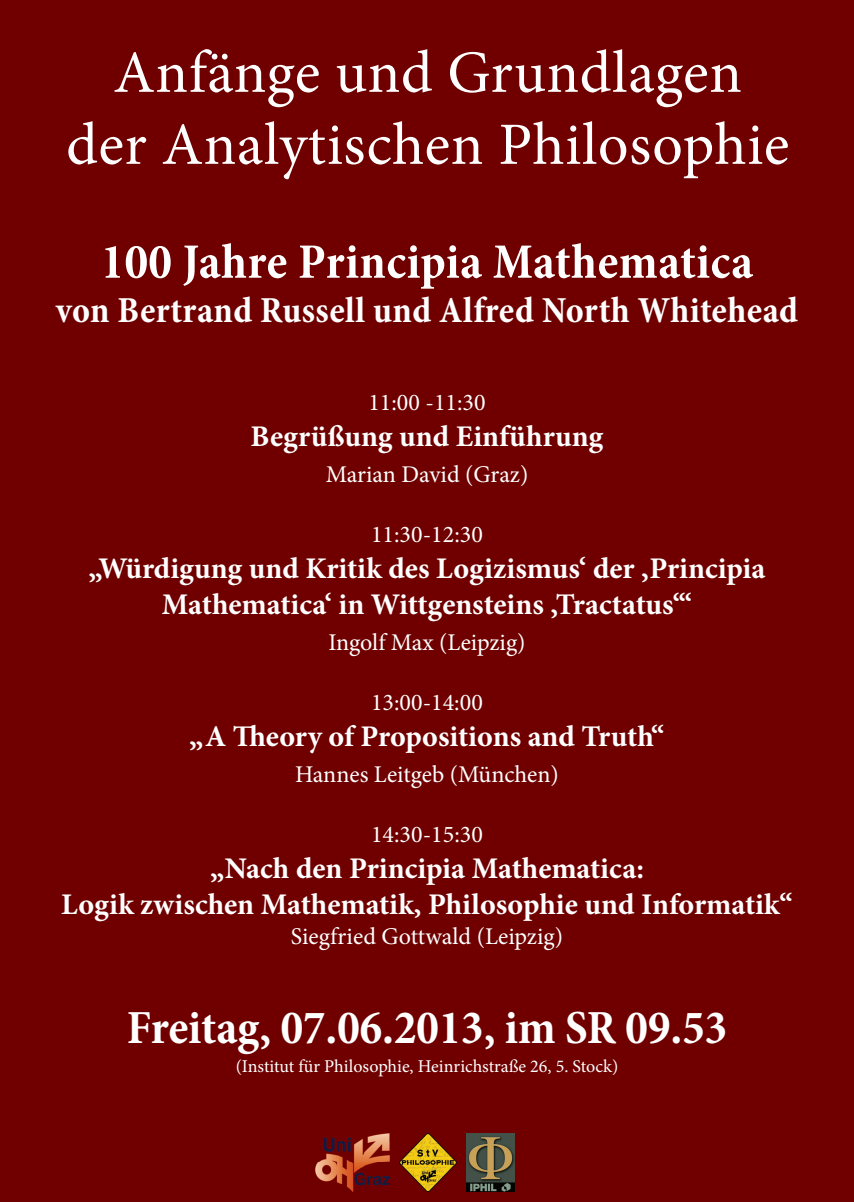
<style>
.page{position:relative;width:854px;height:1202px;background:#fff}
.page>*{position:absolute;margin:0;border:0;box-sizing:border-box;transform-origin:0 0}
.t1{font:60px/72px "Minion Pro";letter-spacing:.01em;color:#fff;text-align:center}
.t2{font:700 condensed 50px "Minion Pro";letter-spacing:.01em;color:#fff}
.t3{font:700 condensed 48px "Minion Pro";color:#fff}
.t4{font:700 condensed 37px "Minion Pro";letter-spacing:.01em;color:#fff}
.t5{font:700 30px/36px "Minion Pro";color:#fff;text-align:center}
.t6{font:24px "Minion Pro";color:#fff}
.t7{font:18px "Minion Pro";color:#fff}
</style>
<div class="page">
<div style="left:0;top:0;width:853px;height:1202px;background:#700000"></div>
<img style="left:399px;top:1134px;width:57px;height:58px">
<img style="left:466px;top:1134px;width:49px;height:57px">
<img style="left:315px;top:1134px;width:74px;height:58px">
<h1 class="t1" style="left:66px;top:37px;width:724px">Anfänge und Grundlagen der Analytischen Philosophie</h1>
<h2 class="t2" style="left:101px;top:227px;width:653px">100 Jahre Principia Mathematica</h2>
<p class="t4" style="left:56px;top:285px;width:743px">von Bertrand Russell und Alfred North Whitehead</p>
<p class="t6" style="left:368px;top:386px;width:119px">11:00 -11:30</p>
<p class="t5" style="left:250px;top:418px;width:354px">Begrüßung und Einführung</p>
<p class="t6" style="left:325px;top:458px;width:204px">Marian David (Graz)</p>
<p class="t6" style="left:371px;top:518px;width:113px">11:30-12:30</p>
<p class="t5" style="left:88px;top:550px;width:678px">„Würdigung und Kritik des Logizismus‘ der ‚Principia<br>Mathematica‘ in Wittgensteins ‚Tractatus‘“</p>
<p class="t6" style="left:328px;top:626px;width:199px">Ingolf Max (Leipzig)</p>
<p class="t6" style="left:371px;top:686px;width:113px">13:00-14:00</p>
<p class="t5" style="left:189px;top:718px;width:38px">„A</p>
<p class="t5" style="left:266px;top:718px;width:400px">eory of Propositions and Truth“</p>
<p class="t6" style="left:295px;top:758px;width:265px">Hannes Leitgeb (München)</p>
<p class="t6" style="left:371px;top:818px;width:113px">14:30-15:30</p>
<p class="t5" style="left:61px;top:850px;width:733px">„Nach den Principia Mathematica:<br>Logik zwischen Mathematik, Philosophie und Informatik“</p>
<p class="t6" style="left:291px;top:920px;width:273px">Siegfried Gottwald (Leipzig)</p>
<h3 class="t3" style="left:127px;top:994px;width:601px">Freitag, 07.06.2013, im SR 09.53</h3>
<p class="t7" style="left:235px;top:1054px;width:384px">(Institut für Philosophie, Heinrichstraße 26, 5. Stock)</p>
</div>
